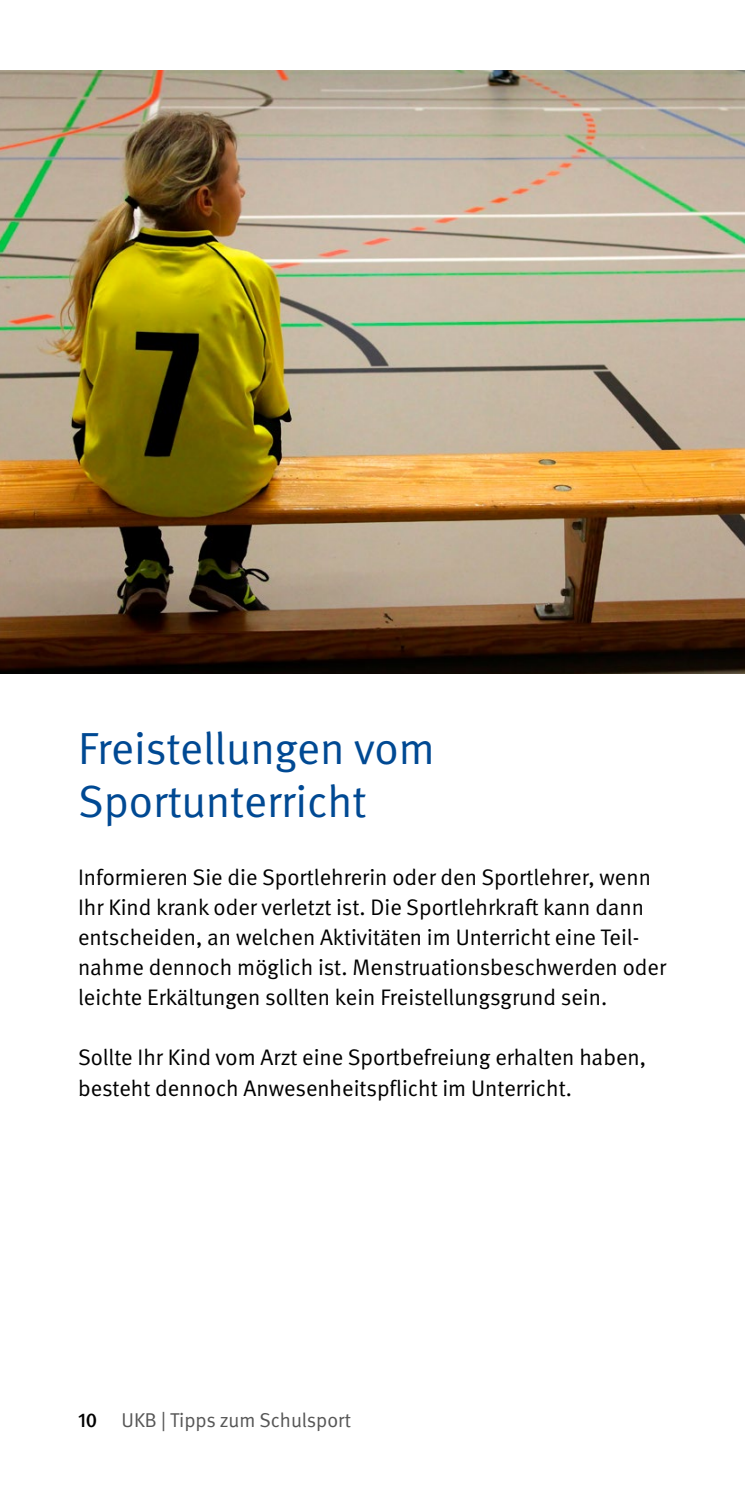
<style>
.page{position:relative;width:745px;height:1489px;background:#fff}
.page>*{position:absolute;margin:0;border:0;box-sizing:border-box;transform-origin:0 0}
.t1{font:45px/52.5px "DGUV Meta";color:#004993}
.t2{font:22.5px/30.2px "DGUV Meta";color:#000}
.t3{font:20px "DGUV Meta";color:#565656}
.s1{font-weight:500;color:#000}
</style>
<div class="page">
<img style="left:0;top:71px;width:744px;height:602px">
<h1 class="t1" style="left:78px;top:723px;width:358px">Freistellungen vom<br>Sportunterricht</h1>
<p class="t2" style="left:78px;top:862px;width:589px">Informieren Sie die Sportlehrerin oder den Sportlehrer, wenn Ihr Kind krank oder verletzt ist. Die Sportlehrkraft kann dann entscheiden, an welchen Aktivitäten im Unterricht eine Teil&shy;nahme dennoch möglich ist. Menstruationsbeschwerden oder leichte Erkältungen sollten kein Freistellungsgrund sein.</p>
<p class="t2" style="left:78px;top:1042px;width:569px">Sollte Ihr Kind vom Arzt eine Sportbefreiung erhalten haben, besteht dennoch Anwesenheitspflicht im Unterricht.</p>
<p class="t3" style="left:78px;top:1408px;width:274px"><span class="s1">10</span> UKB | Tipps zum Schulsport</p>
</div>
